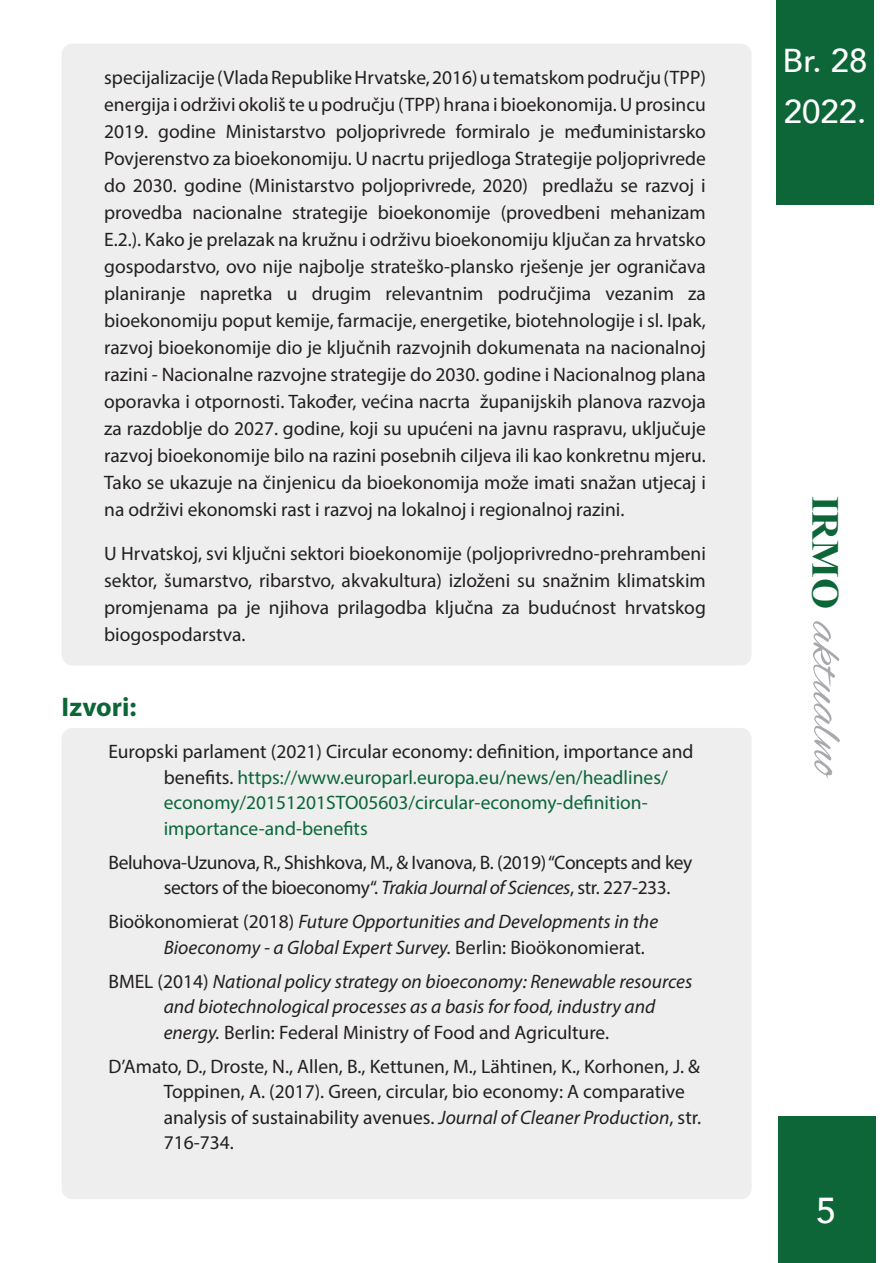
<style>
.page{position:relative;width:893px;height:1263px;background:#fff}
.page>*{position:absolute;margin:0;border:0;box-sizing:border-box;transform-origin:0 0}
.t1{font:51.3px "Alex Brush";color:#a8a9ad;scale:1.05 1}
.t2{font:500 36px "Avenir";color:#fff}
.t3{font:500 33px/51px "Avenir";color:#fff}
.Naslov{font:700 27px "Myriad Pro";color:#0c6638}
.Tekst{font:19.5px/27px "Myriad Pro";color:#231f20;text-align:justify}
.literatura{font:italic 19.5px/25.5px "Myriad Pro";color:#231f20}
.literatura-2{font:19.5px/25.5px "Myriad Pro";color:#0c6638}
.literatura-3{font:19.5px/25.5px "Myriad Pro";color:#231f20}
.literatura-4{font:19.5px/25.5px "Myriad Pro";letter-spacing:-.02em;color:#231f20}
.s1{color:#231f20}
.s2{font-style:italic}
.s3{font-style:normal}
.s4{font-family:"Times New Roman";font-weight:700;font-size:38.1px;color:#0c6638}
</style>
<div class="page">
<div style="left:778px;top:1116px;width:98px;height:147px;background:#0c6638"></div>
<div style="left:776px;top:0;width:98px;height:204px;background:#0c6638"></div>
<div style="left:62px;top:728px;width:690px;height:471px;background:#eeeeef"></div>
<div style="left:62px;top:44px;width:690px;height:621px;background:#eeeeef"></div>
<p class="Tekst" style="left:104px;top:63px;width:603px">specijalizacije (Vlada Republike Hrvatske, 2016) u tematskom području (TPP) energija i održivi okoliš te u području (TPP) hrana i bioekonomija. U prosincu 2019. godine Ministarstvo poljoprivrede formiralo je međuministarsko Povjerenstvo za bioekonomiju. U nacrtu prijedloga Strategije poljoprivrede do 2030. godine (Ministarstvo poljoprivrede, 2020) predlažu se razvoj i provedba nacionalne strategije bioekonomije (provedbeni mehanizam E.2.). Kako je prelazak na kružnu i održivu bioekonomiju ključan za hrvatsko gospodarstvo, ovo nije najbolje strateško-plansko rješenje jer ograničava planiranje napretka u drugim relevantnim područjima vezanim za bioekonomiju poput kemije, farmacije, energetike, biotehnologije i sl. Ipak, razvoj bioekonomije dio je ključnih razvojnih dokumenata na nacionalnoj razini - Nacionalne razvojne strategije do 2030. godine i Nacionalnog plana oporavka i otpornosti. Također, većina nacrta županijskih planova razvoja za razdoblje do 2027. godine, koji su upućeni na javnu raspravu, uključuje razvoj bioekonomije bilo na razini posebnih ciljeva ili kao konkretnu mjeru.<br>Tako se ukazuje na činjenicu da bioekonomija može imati snažan utjecaj i na održivi ekonomski rast i razvoj na lokalnoj i regionalnoj razini.</p>
<p class="Tekst" style="left:104px;top:539px;width:603px">U Hrvatskoj, svi ključni sektori bioekonomije (poljoprivredno-prehrambeni sektor, šumarstvo, ribarstvo, akvakultura) izloženi su snažnim klimatskim promjenama pa je njihova prilagodba ključna za budućnost hrvatskog biogospodarstva.</p>
<p class="Naslov" style="left:62px;top:689px;width:76px">Izvori:</p>
<p class="literatura-2" style="left:164px;top:738px;width:531px;text-indent:-55px"><span class="s1">Europski parlament (2021) Circular economy: definition, importance and benefits.</span> https://www.europarl.europa.eu/news/en/headlines/ economy/20151201STO05603/circular-economy-definition&shy;importance-and-benefits</p>
<p class="literatura-4" style="left:164px;top:849px;width:530px;text-indent:-55px">Beluhova-Uzunova, R., Shishkova, M., &amp; Ivanova, B. (2019) “Concepts and key sectors of the bioeconomy“. <span class="s2">Trakia Journal of Sciences</span>, str. 227-233.</p>
<p class="literatura" style="left:164px;top:908px;width:496px;text-indent:-55px"><span class="s3">Bioökonomierat (2018)</span> Future Opportunities and Developments in the<br>Bioeconomy - a Global Expert Survey. <span class="s3">Berlin: Bioökonomierat.</span></p>
<p class="literatura" style="left:164px;top:968px;width:530px;text-indent:-55px"><span class="s3">BMEL (2014)</span> National policy strategy on bioeconomy: Renewable resources and biotechnological processes as a basis for food, industry and energy. <span class="s3">Berlin: Federal Ministry of Food and Agriculture.</span></p>
<p class="literatura-3" style="left:164px;top:1053px;width:539px;text-indent:-55px">D’Amato, D., Droste, N., Allen, B., Kettunen, M., Lähtinen, K., Korhonen, J. &amp; Toppinen, A. (2017). Green, circular, bio economy: A comparative analysis of sustainability avenues. <span class="s2">Journal of Cleaner Production</span>, str.<br>716-734.</p>
<h3 class="t3" style="left:783px;top:33px;width:87px">Br. 28<br>2022.</h3>
<h1 class="t1" style="left:856px;top:496px;width:272px;rotate:90deg"><span class="s4">IRMO</span> aktualno</h1>
<h2 class="t2" style="left:816px;top:1179px;width:22px">5</h2>
</div>
